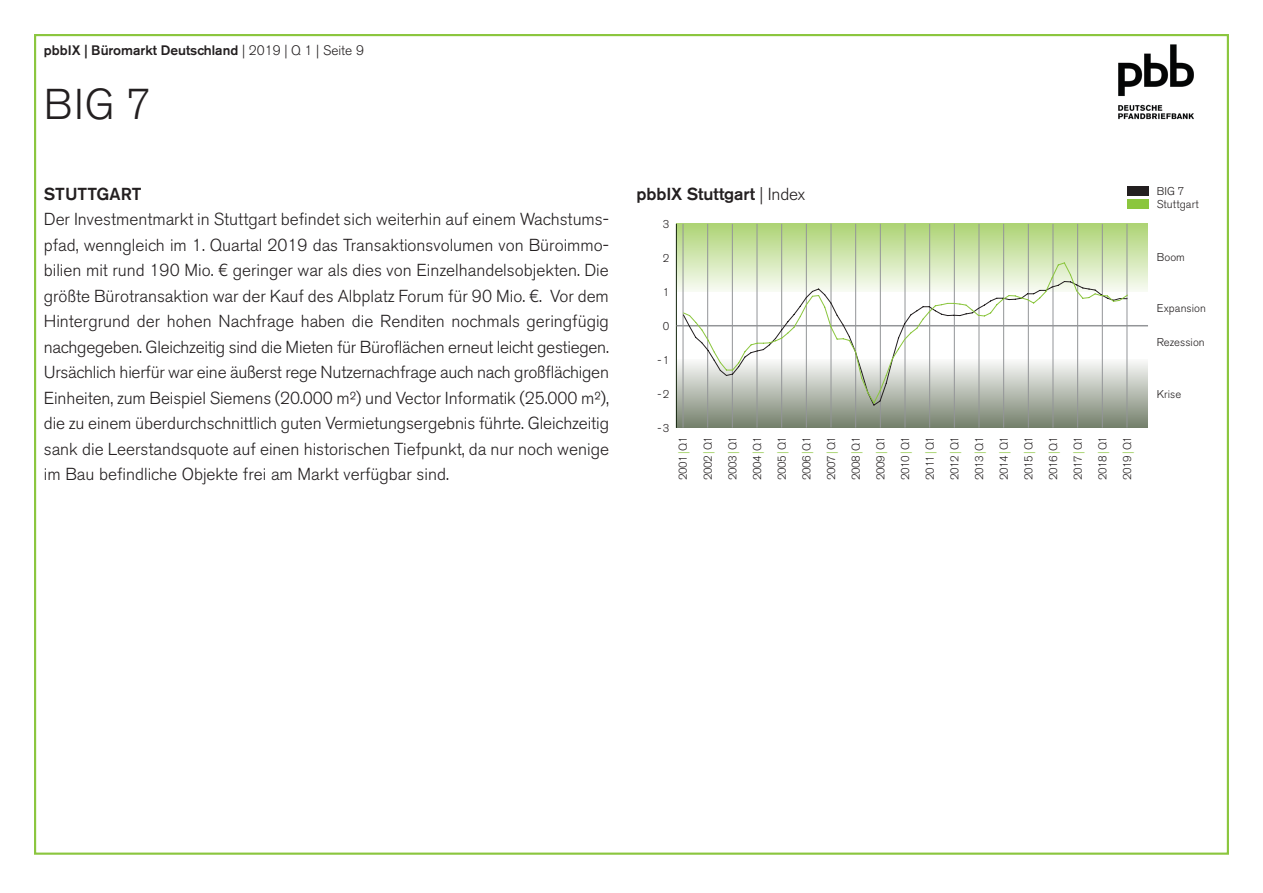
<style>
.page{position:relative;width:1263px;height:893px;background:#fff}
.page>*{position:absolute;margin:0;border:0;box-sizing:border-box;transform-origin:0 0}
.t1{font:300 42.75px "Akzidenz Grotesk BE";color:#231f20}
.t2{font:300 17.25px/25.5px "Akzidenz Grotesk BE";color:#231f20;text-align:justify}
.t3{font:500 17.25px "Akzidenz Grotesk BE";letter-spacing:-.005em;color:#231f20}
.t4{font:500 13.65px "Akzidenz Grotesk BE";color:#231f20}
.t5{font:300 11.25px/24.6px "Akzidenz Grotesk BE";letter-spacing:-.025em;color:#231f20;text-align:justify}
.t6{font:300 11.25px "Akzidenz Grotesk BE";letter-spacing:.005em;color:#231f20}
.t7{font:300 11.25px/13.2px "Akzidenz Grotesk BE";letter-spacing:.01em;color:#231f20}
.s1{font-weight:300}
.s2{color:#8bc63e}
</style>
<div class="page">
<img style="left:1118px;top:44px;width:76px;height:76px">
<div style="left:676px;top:360px;width:472px;height:68px;background:linear-gradient(to bottom,#f8f8f7,#75816d)"></div>
<svg style="left:677px;top:224px;width:471px;height:68px"></svg>
<hr style="left:676px;top:224px;width:1px;height:204px;background:#12230c">
<hr style="left:683px;top:224px;width:1px;height:204px;background:#939598">
<hr style="left:707px;top:224px;width:1px;height:204px;background:#939598">
<hr style="left:732px;top:224px;width:1px;height:204px;background:#939598">
<hr style="left:757px;top:224px;width:1px;height:204px;background:#939598">
<hr style="left:781px;top:224px;width:1px;height:204px;background:#939598">
<hr style="left:806px;top:224px;width:1px;height:204px;background:#939598">
<hr style="left:831px;top:224px;width:1px;height:203px;background:#939598">
<hr style="left:855px;top:224px;width:1px;height:204px;background:#939598">
<hr style="left:880px;top:224px;width:1px;height:204px;background:#939598">
<hr style="left:905px;top:224px;width:1px;height:204px;background:#939598">
<hr style="left:929px;top:224px;width:1px;height:204px;background:#939598">
<hr style="left:954px;top:224px;width:1px;height:204px;background:#939598">
<hr style="left:979px;top:224px;width:1px;height:204px;background:#939598">
<hr style="left:1003px;top:224px;width:1px;height:204px;background:#939598">
<hr style="left:1028px;top:224px;width:1px;height:204px;background:#939598">
<hr style="left:1053px;top:224px;width:1px;height:204px;background:#939598">
<hr style="left:1077px;top:224px;width:1px;height:204px;background:#939598">
<hr style="left:1102px;top:224px;width:1px;height:204px;background:#939598">
<hr style="left:1127px;top:224px;width:1px;height:204px;background:#939598">
<hr style="left:676px;top:325px;width:472px;height:1px;background:#939598">
<div style="left:1127px;top:199px;width:21px;height:10px;background:#8bc63e"></div>
<div style="left:1127px;top:186px;width:21px;height:10px;background:#231f20"></div>
<svg style="left:682px;top:262px;width:447px;height:142px"></svg>
<p class="t4" style="left:44px;top:41px;width:322px">pbbIX | Büromarkt Deutschland <span class="s1">| 2019 | Q 1 | Seite 9</span></p>
<h1 class="t1" style="left:44px;top:80px;width:109px">BIG 7</h1>
<p class="t3" style="left:44px;top:183px;width:99px">STUTTGART</p>
<p class="t2" style="left:44px;top:207px;width:567px">Der Investmentmarkt in Stuttgart befindet sich weiterhin auf einem Wachstums&shy;pfad, wenngleich im 1. Quartal 2019 das Transaktionsvolumen von Büroimmo&shy;bilien mit rund 190 Mio. € geringer war als dies von Einzelhandelsobjekten. Die größte Bürotransaktion war der Kauf des Albplatz Forum für 90 Mio. €. Vor dem Hintergrund der hohen Nachfrage haben die Renditen nochmals geringfügig nachgegeben. Gleichzeitig sind die Mieten für Büroflächen erneut leicht gestiegen.<br>Ursächlich hierfür war eine äußerst rege Nutzernachfrage auch nach großflächigen Einheiten, zum Beispiel Siemens (20.000 m²) und Vector Informatik (25.000 m²), die zu einem überdurchschnittlich guten Vermietungsergebnis führte. Gleichzeitig sank die Leerstandsquote auf einen historischen Tiefpunkt, da nur noch wenige im Bau befindliche Objekte frei am Markt verfügbar sind.</p>
<p class="t3" style="left:637px;top:183px;width:170px">pbbIX Stuttgart <span class="s1">| Index</span></p>
<p class="t5" style="left:663px;top:212px;width:8px">3</p>
<p class="t5" style="left:663px;top:246px;width:8px">2</p>
<p class="t5" style="left:663px;top:280px;width:8px">1</p>
<p class="t5" style="left:663px;top:314px;width:8px">0</p>
<p class="t5" style="left:657px;top:348px;width:13px">-1</p>
<p class="t5" style="left:657px;top:382px;width:13px">-2</p>
<p class="t5" style="left:657px;top:416px;width:13px">-3</p>
<p class="t5" style="left:671px;top:480px;width:45px;rotate:-90deg">2001<span class="s2">|</span>Q1</p>
<p class="t5" style="left:696px;top:480px;width:45px;rotate:-90deg">2002<span class="s2">|</span>Q1</p>
<p class="t5" style="left:720px;top:480px;width:45px;rotate:-90deg">2003<span class="s2">|</span>Q1</p>
<p class="t5" style="left:745px;top:480px;width:45px;rotate:-90deg">2004<span class="s2">|</span>Q1</p>
<p class="t5" style="left:770px;top:480px;width:45px;rotate:-90deg">2005<span class="s2">|</span>Q1</p>
<p class="t5" style="left:794px;top:480px;width:45px;rotate:-90deg">2006<span class="s2">|</span>Q1</p>
<p class="t5" style="left:819px;top:480px;width:45px;rotate:-90deg">2007<span class="s2">|</span>Q1</p>
<p class="t5" style="left:844px;top:480px;width:45px;rotate:-90deg">2008<span class="s2">|</span>Q1</p>
<p class="t5" style="left:868px;top:480px;width:45px;rotate:-90deg">2009<span class="s2">|</span>Q1</p>
<p class="t5" style="left:893px;top:480px;width:45px;rotate:-90deg">2010<span class="s2">|</span>Q1</p>
<p class="t5" style="left:918px;top:480px;width:45px;rotate:-90deg">2011<span class="s2">|</span>Q1</p>
<p class="t5" style="left:942px;top:480px;width:45px;rotate:-90deg">2012<span class="s2">|</span>Q1</p>
<p class="t5" style="left:967px;top:480px;width:45px;rotate:-90deg">2013<span class="s2">|</span>Q1<br>2014<span class="s2">|</span>Q1<br>2015<span class="s2">|</span>Q1<br>2016<span class="s2">|</span>Q1<br>2017<span class="s2">|</span>Q1<br>2018<span class="s2">|</span>Q1<br>2019<span class="s2">|</span>Q1</p>
<p class="t7" style="left:1157px;top:184px;width:44px">BIG 7<br>Stuttgart</p>
<p class="t5" style="left:1157px;top:245px;width:30px">Boom</p>
<p class="t6" style="left:1157px;top:302px;width:51px">Expansion</p>
<p class="t6" style="left:1157px;top:336px;width:50px">Rezession</p>
<p class="t5" style="left:1157px;top:382px;width:26px">Krise</p>
</div>
